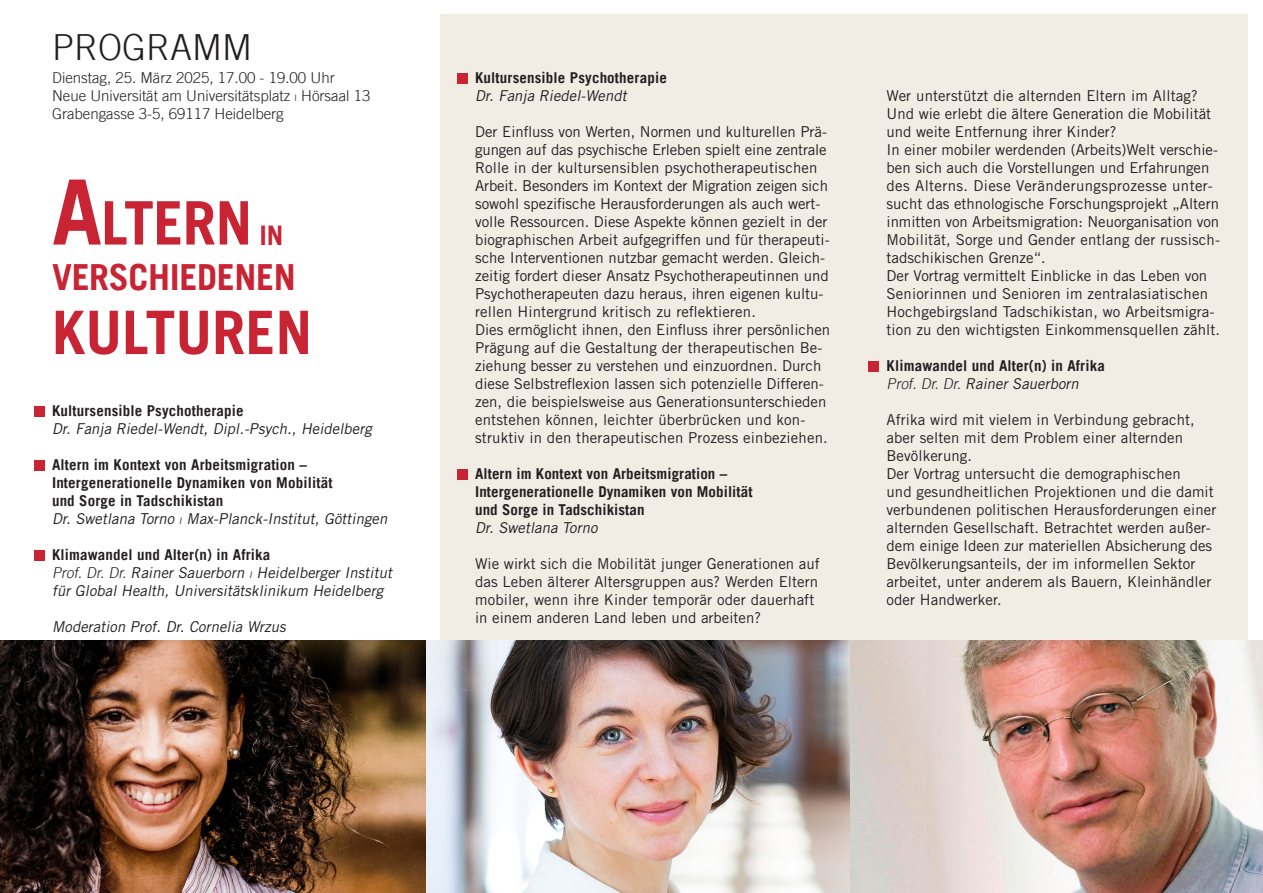
<style>
.page{position:relative;width:1263px;height:893px;background:#fff}
.page>*{position:absolute;margin:0;border:0;box-sizing:border-box;transform-origin:0 0}
._03_Bodycopy_9_5pt_f{font:700 60px "Trade Gothic LT";color:#c82434}
._03_Bodycopy_9_5pt_f-2{font:700 36px "Trade Gothic LT";letter-spacing:-.01em;color:#c82434}
._01_Headline_24pt{font:300 36px "Trade Gothic LT";color:#231f20}
._03_Bodycopy_9_5pt_f-3{font:700 27px "Trade Gothic LT";color:#c82434}
.t1{font:15px/18px "Trade Gothic LT Std";color:#231f20}
.t2{font:700 15px/18px "Trade Gothic LT";letter-spacing:.01em;color:#231f20}
.t3{font:italic 15px/18px "Trade Gothic LT Std";color:#231f20}
._03_Bodycopy_9_5pt_f-4{font:300 15px/18px "Trade Gothic LT";color:#231f20}
.s1{font-size:9px}
.s2{font-size:90px}
.s3{color:#c82434}
.s4{font-family:"Trade Gothic LT";font-weight:700;font-style:normal}
.s5{font-family:"Trade Gothic LT Std";font-weight:400;font-style:italic}
.s6{font-family:"Trade Gothic LT Std";font-weight:400;font-style:italic;font-size:9px}
.s7{font-family:"Trade Gothic LT";font-weight:300}
.s8{font-weight:300;font-style:italic}
</style>
<div class="page">
<div style="left:440px;top:15px;width:808px;height:878px;background:#f1ece4"></div>
<img style="left:0;top:641px;width:927px;height:252px">
<div style="left:457px;top:469px;width:10px;height:11px;background:#c82434"></div>
<div style="left:457px;top:74px;width:10px;height:10px;background:#c82434"></div>
<div style="left:868px;top:361px;width:11px;height:10px;background:#c82434"></div>
<div style="left:34px;top:406px;width:10px;height:11px;background:#c82434"></div>
<div style="left:34px;top:461px;width:10px;height:10px;background:#c82434"></div>
<div style="left:34px;top:550px;width:10px;height:10px;background:#c82434"></div>
<img style="left:927px;top:641px;width:336px;height:252px">
<p class="_01_Headline_24pt" style="left:52px;top:26px;width:202px">PROGRAMM</p>
<p class="_03_Bodycopy_9_5pt_f-4" style="left:52px;top:68px;width:320px">Dienstag, 25. März 2025, 17.00 - 19.00 Uhr<br>Neue Universität am Universitätsplatz <span class="s1">I</span> Hörsaal 13<br>Grabengasse 3-5, 69117 Heidelberg</p>
<p class="_03_Bodycopy_9_5pt_f" style="left:52px;top:186px;width:202px"><span class="s2">A</span>LTERN</p>
<p class="_03_Bodycopy_9_5pt_f-3" style="left:260px;top:218px;width:25px">IN</p>
<p class="_03_Bodycopy_9_5pt_f-2" style="left:52px;top:255px;width:245px">VERSCHIEDENEN</p>
<p class="_03_Bodycopy_9_5pt_f" style="left:52px;top:296px;width:262px">KULTUREN</p>
<p class="t3" style="left:52px;top:401px;width:324px;text-indent:-18px"><span class="s3">■</span> <span class="s4">Kultursensible Psychotherapie<br></span>Dr. Fanja Riedel-Wendt, Dipl.-Psych., Heidelberg</p>
<p class="t2" style="left:52px;top:455px;width:340px;text-indent:-18px"><span class="s3">■</span> Altern im Kontext von Arbeitsmigration – Intergenerationelle Dynamiken von Mobilität<br>und Sorge in Tadschikistan<br><span class="s5">Dr. Swetlana Torno</span> <span class="s6">I</span> <span class="s5">Max-Planck-Institut, Göttingen</span></p>
<p class="t3" style="left:52px;top:545px;width:345px;text-indent:-18px"><span class="s3">■</span> <span class="s4">Klimawandel und Alter(n) in Afrika<br></span><span class="s7">Prof. Dr. Dr.</span> Rainer Sauerborn <span class="s1">I</span> Heidelberger Institut für Global Health, Universitätsklinikum Heidelberg</p>
<p class="t3" style="left:52px;top:617px;width:238px">Moderation Prof. Dr. Cornelia Wrzus</p>
<p class="t2" style="left:475px;top:68px;width:193px;text-indent:-18px"><span class="s3">■</span> Kultursensible Psychotherapie<br><span class="s5">Dr. Fanja Riedel-Wendt</span></p>
<p class="t1" style="left:475px;top:122px;width:357px">Der Einfluss von Werten, Normen und kulturellen Prä&shy;gungen auf das psychische Erleben spielt eine zentrale Rolle in der kultursensiblen psychotherapeutischen Arbeit. Besonders im Kontext der Migration zeigen sich sowohl spezifische Herausforderungen als auch wert&shy;volle Ressourcen. Diese Aspekte können gezielt in der biographischen Arbeit aufgegriffen und für therapeuti&shy;sche Interventionen nutzbar gemacht werden. Gleich&shy;zeitig fordert dieser Ansatz Psychotherapeutinnen und Psychotherapeuten dazu heraus, ihren eigenen kultu&shy;rellen Hintergrund kritisch zu reflektieren.<br>Dies ermöglicht ihnen, den Einfluss ihrer persönlichen Prägung auf die Gestaltung der therapeutischen Be&shy;ziehung besser zu verstehen und einzuordnen. Durch diese Selbstreflexion lassen sich potenzielle Differen&shy;zen, die beispielsweise aus Generationsunterschieden entstehen können, leichter überbrücken und kon&shy;struktiv in den therapeutischen Prozess einbeziehen.</p>
<p class="t2" style="left:475px;top:464px;width:279px;text-indent:-18px"><span class="s3">■</span> Altern im Kontext von Arbeitsmigration – Intergenerationelle Dynamiken von Mobilität und Sorge in Tadschikistan<br><span class="s5">Dr. Swetlana Torno</span></p>
<p class="t1" style="left:475px;top:554px;width:346px">Wie wirkt sich die Mobilität junger Generationen auf das Leben älterer Altersgruppen aus? Werden Eltern mobiler, wenn ihre Kinder temporär oder dauerhaft in einem anderen Land leben und arbeiten?</p>
<p class="t1" style="left:886px;top:86px;width:335px">Wer unterstützt die alternden Eltern im Alltag?<br>Und wie erlebt die ältere Generation die Mobilität und weite Entfernung ihrer Kinder?<br>In einer mobiler werdenden (Arbeits)Welt verschie&shy;ben sich auch die Vorstellungen und Erfahrungen des Alterns. Diese Veränderungsprozesse unter&shy;sucht das ethnologische Forschungsprojekt „Altern inmitten von Arbeitsmigration: Neuorganisation von Mobilität, Sorge und Gender entlang der russisch&shy;tadschikischen Grenze“.<br>Der Vortrag vermittelt Einblicke in das Leben von Seniorinnen und Senioren im zentralasiatischen Hochgebirgsland Tadschikistan, wo Arbeitsmigra&shy;tion zu den wichtigsten Einkommensquellen zählt.</p>
<p class="t2" style="left:868px;top:356px;width:238px;text-align:center"><span class="s3">■</span> Klimawandel und Alter(n) in Afrika<br><span class="s8">Prof. Dr. Dr.</span> <span class="s5">Rainer Sauerborn</span></p>
<p class="t1" style="left:886px;top:410px;width:331px">Afrika wird mit vielem in Verbindung gebracht, aber selten mit dem Problem einer alternden Bevölkerung.<br>Der Vortrag untersucht die demographischen<br>und gesundheitlichen Projektionen und die damit verbundenen politischen Herausforderungen einer alternden Gesellschaft. Betrachtet werden außer&shy;dem einige Ideen zur materiellen Absicherung des Bevölkerungsanteils, der im informellen Sektor arbeitet, unter anderem als Bauern, Kleinhändler oder Handwerker.</p>
</div>
